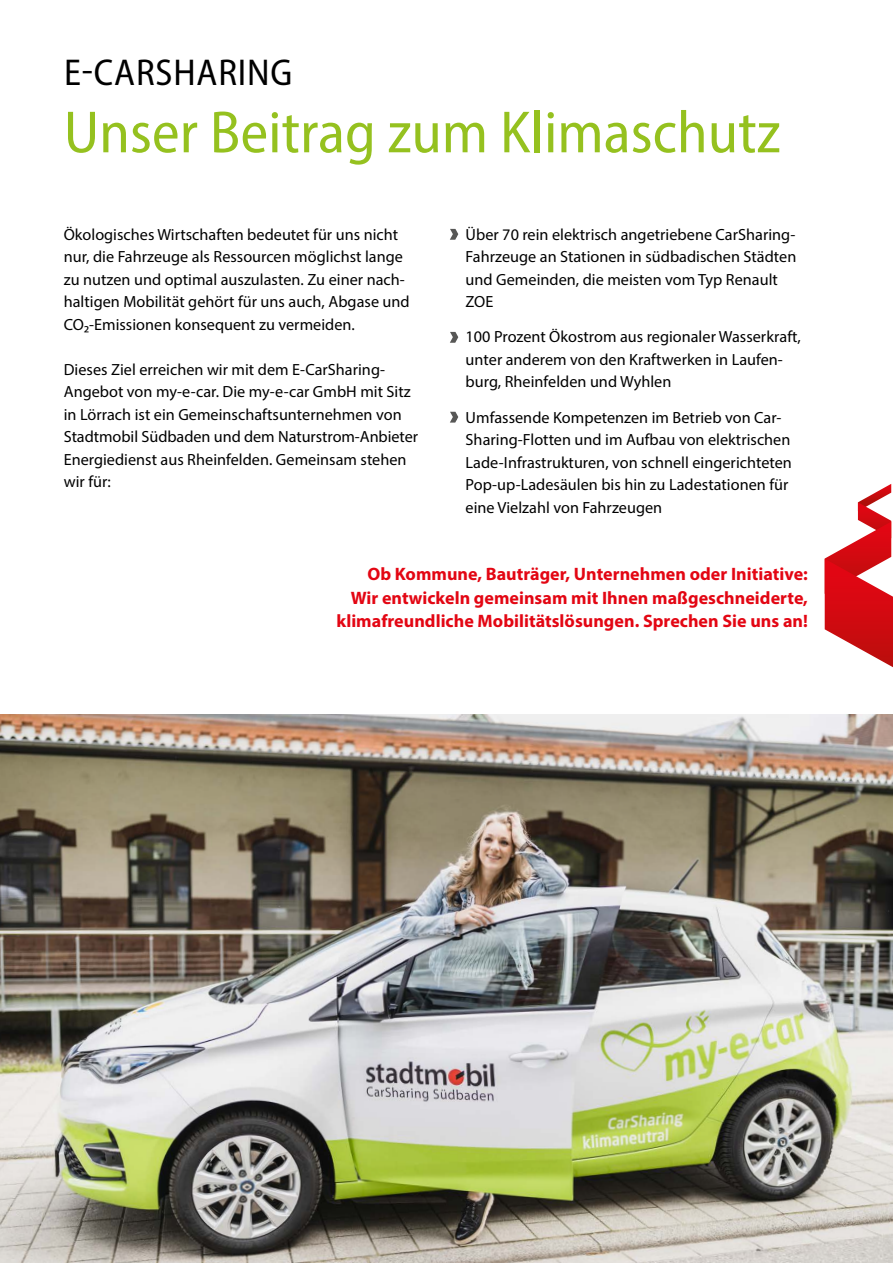
<style>
.page{position:relative;width:893px;height:1263px;background:#fff}
.page>*{position:absolute;margin:0;border:0;box-sizing:border-box;transform-origin:0 0}
.t1{font:semi-condensed 60px "Myriad Pro";color:#95c11f}
.t2{font:semi-condensed 37.5px "Myriad Pro";letter-spacing:.02em;color:#000}
.t3{font:700 18px/24px "Myriad Pro";color:#e30613;text-align:right}
.t4{font:16.2px/22.5px "Myriad Pro";color:#000}
</style>
<div class="page">
<img style="left:0;top:714px;width:893px;height:549px">
<img style="left:858px;top:484px;width:33px;height:18px">
<img style="left:858px;top:502px;width:33px;height:19px">
<img style="left:825px;top:521px;width:66px;height:38px">
<img style="left:825px;top:559px;width:68px;height:108px">
<svg style="left:450px;top:332px;width:8px;height:11px"></svg>
<svg style="left:450px;top:229px;width:8px;height:11px"></svg>
<svg style="left:450px;top:412px;width:8px;height:11px"></svg>
<h2 class="t2" style="left:64px;top:49px;width:230px">E-CARSHARING</h2>
<h1 class="t1" style="left:64px;top:95px;width:718px">Unser Beitrag zum Klimaschutz</h1>
<p class="t4" style="left:64px;top:223px;width:347px">Ökologisches Wirtschaften bedeutet für uns nicht nur, die Fahrzeuge als Ressourcen möglichst lange zu nutzen und optimal auszulasten. Zu einer nach&shy;haltigen Mobilität gehört für uns auch, Abgase und CO₂-Emissionen konsequent zu vermeiden.</p>
<p class="t4" style="left:64px;top:358px;width:356px">Dieses Ziel erreichen wir mit dem E-CarSharing-Angebot von my-e-car. Die my-e-car GmbH mit Sitz in Lörrach ist ein Gemeinschaftsunternehmen von Stadtmobil Südbaden und dem Naturstrom-Anbieter Energiedienst aus Rheinfelden. Gemeinsam stehen wir für:</p>
<p class="t4" style="left:466px;top:223px;width:332px;text-indent:-13px">• Über 70 rein elektrisch angetriebene CarSharing-Fahrzeuge an Stationen in südbadischen Städten und Gemeinden, die meisten vom Typ Renault ZOE</p>
<p class="t4" style="left:466px;top:325px;width:337px;text-indent:-13px">• 100 Prozent Ökostrom aus regionaler Wasserkraft, unter anderem von den Kraftwerken in Laufen&shy;burg, Rheinfelden und Wyhlen</p>
<p class="t4" style="left:466px;top:406px;width:328px;text-indent:-13px">• Umfassende Kompetenzen im Betrieb von Car-Sharing-Flotten und im Aufbau von elektrischen Lade-Infrastrukturen, von schnell eingerichteten Pop-up-Ladesäulen bis hin zu Ladestationen für eine Vielzahl von Fahrzeugen</p>
<p class="t3" style="left:336px;top:561px;width:473px">Ob Kommune, Bauträger, Unternehmen oder Initiative:<br>Wir entwickeln gemeinsam mit Ihnen maßgeschneiderte, klimafreundliche Mobilitätslösungen. Sprechen Sie uns an!</p>
</div>
